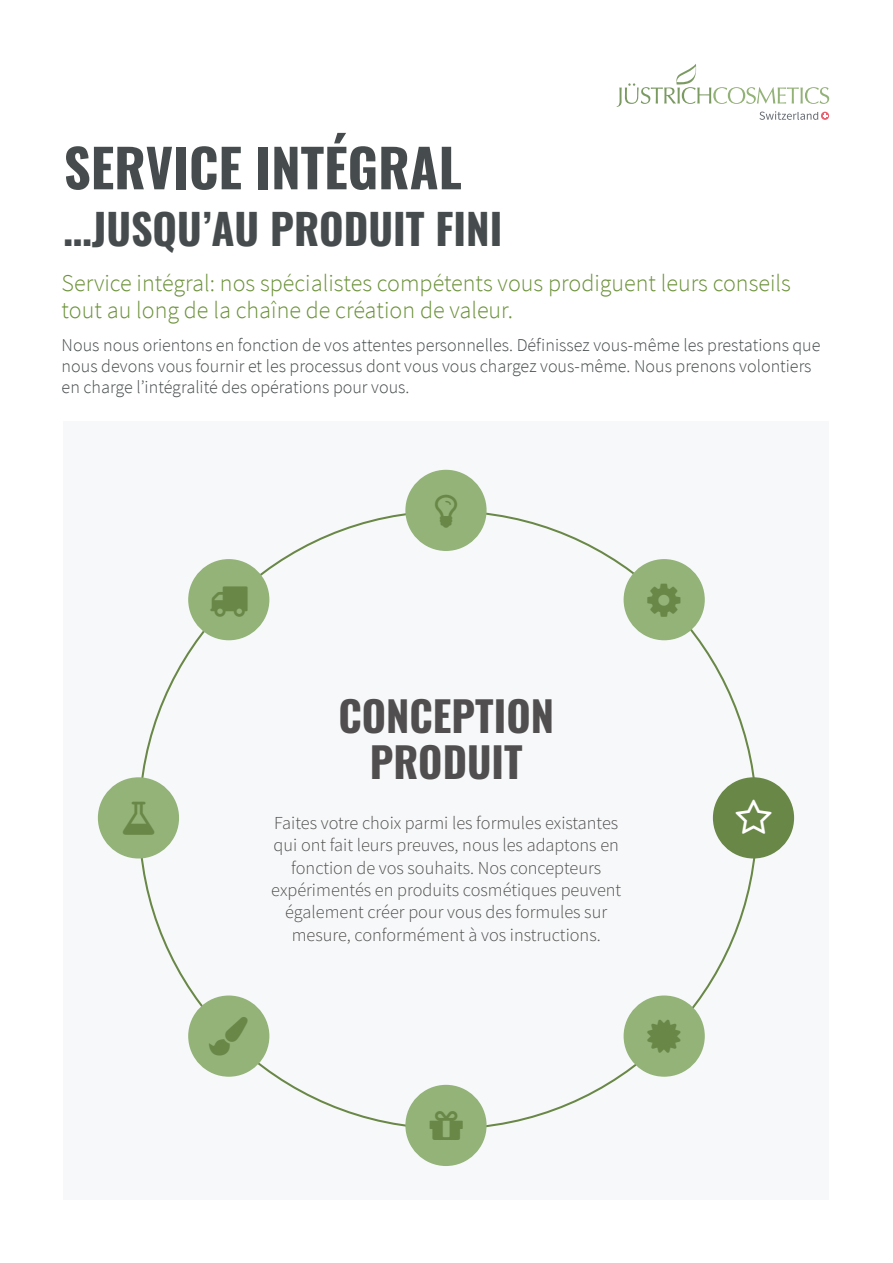
<style>
.page{position:relative;width:893px;height:1263px;background:#fff}
.page>*{position:absolute;margin:0;border:0;box-sizing:border-box;transform-origin:0 0}
.t1{font:700 52.5px "Oswald";color:#464c4d}
.t2{font:700 42px "Oswald";color:#464c4d}
.t3{font:700 41.55px/46.7px "Oswald";color:#504e4e;text-align:center}
.t4{font:300 24px/27px "Source Sans Pro";color:#6b9139}
.t5{font:300 18.3px/22.4px "Source Sans Pro";color:#504e4e;text-align:center}
.t6{font:300 18px/21px "Source Sans Pro";color:#464c4d}
</style>
<div class="page">
<div style="left:64px;top:421px;width:765px;height:778px;background:#f7f8f9"></div>
<svg style="left:138px;top:512px;width:619px;height:615px"></svg>
<div style="left:405px;top:470px;width:82px;height:81px;background:#93b379;border-radius:50%"></div>
<div style="left:624px;top:559px;width:81px;height:81px;background:#93b379;border-radius:50%"></div>
<div style="left:713px;top:777px;width:81px;height:81px;background:#698746;border-radius:50%"></div>
<div style="left:624px;top:995px;width:81px;height:82px;background:#93b379;border-radius:50%"></div>
<div style="left:405px;top:1085px;width:82px;height:81px;background:#93b379;border-radius:50%"></div>
<div style="left:188px;top:995px;width:81px;height:82px;background:#93b379;border-radius:50%"></div>
<div style="left:98px;top:777px;width:81px;height:81px;background:#93b379;border-radius:50%"></div>
<div style="left:188px;top:559px;width:81px;height:81px;background:#93b379;border-radius:50%"></div>
<svg style="left:617px;top:64px;width:212px;height:56px"></svg>
<h1 class="t1" style="left:64px;top:140px;width:400px">SERVICE INTÉGRAL</h1>
<h2 class="t2" style="left:64px;top:207px;width:440px">…JUSQU’AU PRODUIT FINI</h2>
<h3 class="t4" style="left:62px;top:270px;width:731px">Service intégral: nos spécialistes compétents vous prodiguent leurs conseils tout au long de la chaîne de création de valeur.</h3>
<p class="t6" style="left:62px;top:335px;width:760px">Nous nous orientons en fonction de vos attentes personnelles. Définissez vous-même les prestations que nous devons vous fournir et les processus dont vous vous chargez vous-même. Nous prenons volontiers en charge l’intégralité des opérations pour vous.</p>
<h3 class="t3" style="left:338px;top:695px;width:217px">CONCEPTION<br>PRODUIT</h3>
<p class="t5" style="left:271px;top:812px;width:352px">Faites votre choix parmi les formules existantes qui ont fait leurs preuves, nous les adaptons en fonction de vos souhaits. Nos concepteurs expérimentés en produits cosmétiques peuvent également créer pour vous des formules sur mesure, conformément à vos instructions.</p>
</div>
